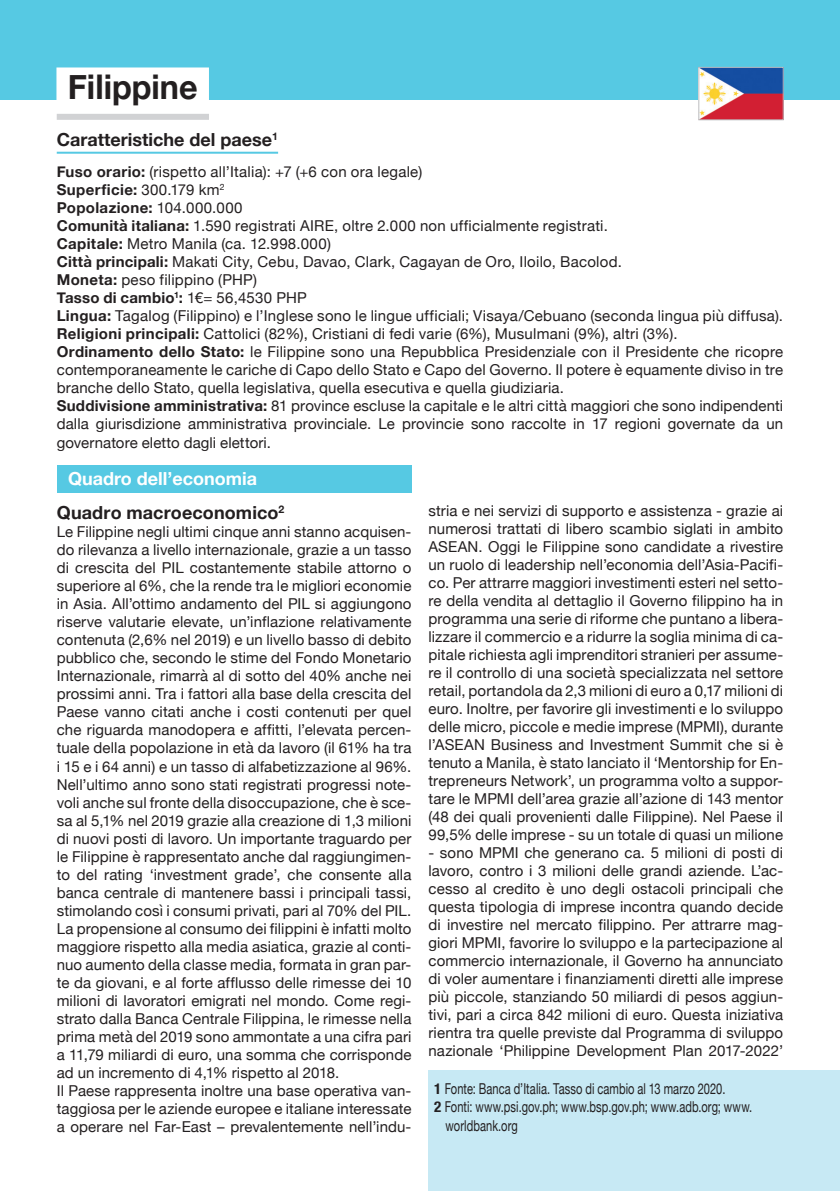
<style>
.page{position:relative;width:840px;height:1191px;background:#fff}
.page>*{position:absolute;margin:0;border:0;box-sizing:border-box;transform-origin:0 0}
.t1{font:700 34px "Helvetica Neue";color:#231f20;scale:.95 1}
.t2{font:700 18px "Helvetica Neue";color:#231f20}
.t3{font:700 18px "Helvetica Neue";color:#fff}
.t4{font:15px/18px "Helvetica Neue";letter-spacing:.01em;color:#231f20;text-align:justify}
.t5{font:15px/18px "Helvetica Neue";letter-spacing:.01em;color:#231f20;scale:.74 1}
.t6{font:700 15px "Helvetica Neue";letter-spacing:.02em;color:#231f20}
.s1{font-weight:700}
.s2{font-weight:400}
.s3{font-weight:700;font-stretch:condensed}
</style>
<div class="page">
<div style="left:0;top:0;width:839px;height:99px;background:#56c9e3"></div>
<img style="left:700px;top:69px;width:81px;height:49px">
<div style="left:698px;top:67px;width:85px;height:53px;border:1px solid #bcbdc0"></div>
<div style="left:57px;top:114px;width:152px;height:6px;background:#d1d2d4"></div>
<div style="left:56px;top:67px;width:153px;height:36px;background:#fff"></div>
<hr style="left:57px;top:152px;width:221px;height:2px;background:#56c9e3">
<div style="left:57px;top:465px;width:354px;height:28px;background:#56c9e3"></div>
<div style="left:428px;top:1070px;width:411px;height:121px;background:#c7e9f4"></div>
<p class="t1" style="left:68px;top:60px;width:138px">Filippine</p>
<p class="t2" style="left:57px;top:125px;width:223px">Caratteristiche del paese<sup>1</sup></p>
<p class="t4" style="left:57px;top:164px;width:367px"><span class="s1">Fuso orario:</span> (rispetto all’Italia): +7 (+6 con ora legale)</p>
<p class="t6" style="left:57px;top:178px;width:169px">Superficie: <span class="s2">300.179 km</span><sup>2</sup></p>
<p class="t6" style="left:57px;top:196px;width:187px">Popolazione: <span class="s2">104.000.000</span></p>
<p class="t4" style="left:57px;top:218px;width:552px"><span class="s1">Comunità italiana:</span> 1.590 registrati AIRE, oltre 2.000 non ufficialmente registrati.</p>
<p class="t4" style="left:57px;top:236px;width:275px"><span class="s1">Capitale:</span> Metro Manila (ca. 12.998.000)</p>
<p class="t4" style="left:57px;top:254px;width:566px"><span class="s1">Città principali:</span> Makati City, Cebu, Davao, Clark, Cagayan de Oro, Iloilo, Bacolod.</p>
<p class="t4" style="left:57px;top:272px;width:201px"><span class="s1">Moneta:</span> peso filippino (PHP)</p>
<p class="t6" style="left:57px;top:286px;width:251px">Tasso di cambio<sup>1</sup>: <span class="s2">1€= 56,4530 PHP</span></p>
<p class="t4" style="left:57px;top:308px;width:727px"><span class="s1">Lingua:</span> Tagalog (Filippino) e l’Inglese sono le lingue ufficiali; Visaya/Cebuano (seconda lingua più diffusa).</p>
<p class="t4" style="left:57px;top:326px;width:622px"><span class="s1">Religioni principali:</span> Cattolici (82%), Cristiani di fedi varie (6%), Musulmani (9%), altri (3%).</p>
<p class="t4" style="left:57px;top:344px;width:727px"><span class="s1">Ordinamento dello Stato:</span> le Filippine sono una Repubblica Presidenziale con il Presidente che ricopre contemporaneamente le cariche di Capo dello Stato e Capo del Governo. Il potere è equamente diviso in tre branche dello Stato, quella legislativa, quella esecutiva e quella giudiziaria.</p>
<p class="t4" style="left:57px;top:398px;width:727px"><span class="s1">Suddivisione amministrativa:</span> 81 province escluse la capitale e le altri città maggiori che sono indipendenti dalla giurisdizione amministrativa provinciale. Le provincie sono raccolte in 17 regioni governate da un governatore eletto dagli elettori.</p>
<p class="t3" style="left:68px;top:464px;width:190px">Quadro dell’economia</p>
<p class="t2" style="left:57px;top:499px;width:229px">Quadro macroeconomico<sup>2</sup></p>
<p class="t4" style="left:57px;top:524px;width:356px">Le Filippine negli ultimi cinque anni stanno acquisen&shy;do rilevanza a livello internazionale, grazie a un tasso di crescita del PIL costantemente stabile attorno o superiore al 6%, che la rende tra le migliori economie in Asia. All’ottimo andamento del PIL si aggiungono riserve valutarie elevate, un’inflazione relativamente contenuta (2,6% nel 2019) e un livello basso di debito pubblico che, secondo le stime del Fondo Monetario Internazionale, rimarrà al di sotto del 40% anche nei prossimi anni. Tra i fattori alla base della crescita del Paese vanno citati anche i costi contenuti per quel che riguarda manodopera e affitti, l’elevata percen&shy;tuale della popolazione in età da lavoro (il 61% ha tra i 15 e i 64 anni) e un tasso di alfabetizzazione al 96%.<br>Nell’ultimo anno sono stati registrati progressi note&shy;voli anche sul fronte della disoccupazione, che è sce&shy;sa al 5,1% nel 2019 grazie alla creazione di 1,3 milioni di nuovi posti di lavoro. Un importante traguardo per le Filippine è rappresentato anche dal raggiungimen&shy;to del rating ‘investment grade’, che consente alla banca centrale di mantenere bassi i principali tassi, stimolando così i consumi privati, pari al 70% del PIL.<br>La propensione al consumo dei filippini è infatti molto maggiore rispetto alla media asiatica, grazie al conti&shy;nuo aumento della classe media, formata in gran par&shy;te da giovani, e al forte afflusso delle rimesse dei 10 milioni di lavoratori emigrati nel mondo. Come regi&shy;strato dalla Banca Centrale Filippina, le rimesse nella prima metà del 2019 sono ammontate a una cifra pari a 11,79 miliardi di euro, una somma che corrisponde ad un incremento di 4,1% rispetto al 2018.</p>
<p class="t4" style="left:57px;top:1082px;width:356px">Il Paese rappresenta inoltre una base operativa van&shy;taggiosa per le aziende europee e italiane interessate a operare nel Far-East – prevalentemente nell’indu-</p>
<p class="t4" style="left:428px;top:502px;width:356px">stria e nei servizi di supporto e assistenza - grazie ai numerosi trattati di libero scambio siglati in ambito ASEAN. Oggi le Filippine sono candidate a rivestire un ruolo di leadership nell’economia dell’Asia-Pacifi&shy;co. Per attrarre maggiori investimenti esteri nel setto&shy;re della vendita al dettaglio il Governo filippino ha in programma una serie di riforme che puntano a libera&shy;lizzare il commercio e a ridurre la soglia minima di ca&shy;pitale richiesta agli imprenditori stranieri per assume&shy;re il controllo di una società specializzata nel settore retail, portandola da 2,3 milioni di euro a 0,17 milioni di euro. Inoltre, per favorire gli investimenti e lo sviluppo delle micro, piccole e medie imprese (MPMI), durante l’ASEAN Business and Investment Summit che si è tenuto a Manila, è stato lanciato il ‘Mentorship for En&shy;trepreneurs Network’, un programma volto a suppor&shy;tare le MPMI dell’area grazie all’azione di 143 mentor (48 dei quali provenienti dalle Filippine). Nel Paese il 99,5% delle imprese - su un totale di quasi un milione</p>
<p class="t4" style="left:428px;top:844px;width:356px">- sono MPMI che generano ca. 5 milioni di posti di lavoro, contro i 3 milioni delle grandi aziende. L’ac&shy;cesso al credito è uno degli ostacoli principali che questa tipologia di imprese incontra quando decide di investire nel mercato filippino. Per attrarre mag&shy;giori MPMI, favorire lo sviluppo e la partecipazione al commercio internazionale, il Governo ha annunciato di voler aumentare i finanziamenti diretti alle imprese più piccole, stanziando 50 miliardi di pesos aggiun&shy;tivi, pari a circa 842 milioni di euro. Questa iniziativa rientra tra quelle previste dal Programma di sviluppo nazionale ‘Philippine Development Plan 2017-2022’</p>
<p class="t5" style="left:434px;top:1081px;width:395px"><span class="s3">1</span> Fonte: Banca d’Italia. Tasso di cambio al 13 marzo 2020.</p>
<p class="t5" style="left:445px;top:1099px;width:416px;text-indent:-11px"><span class="s3">2</span> Fonti: www.psi.gov.ph; www.bsp.gov.ph; www.adb.org; www. worldbank.org</p>
</div>
